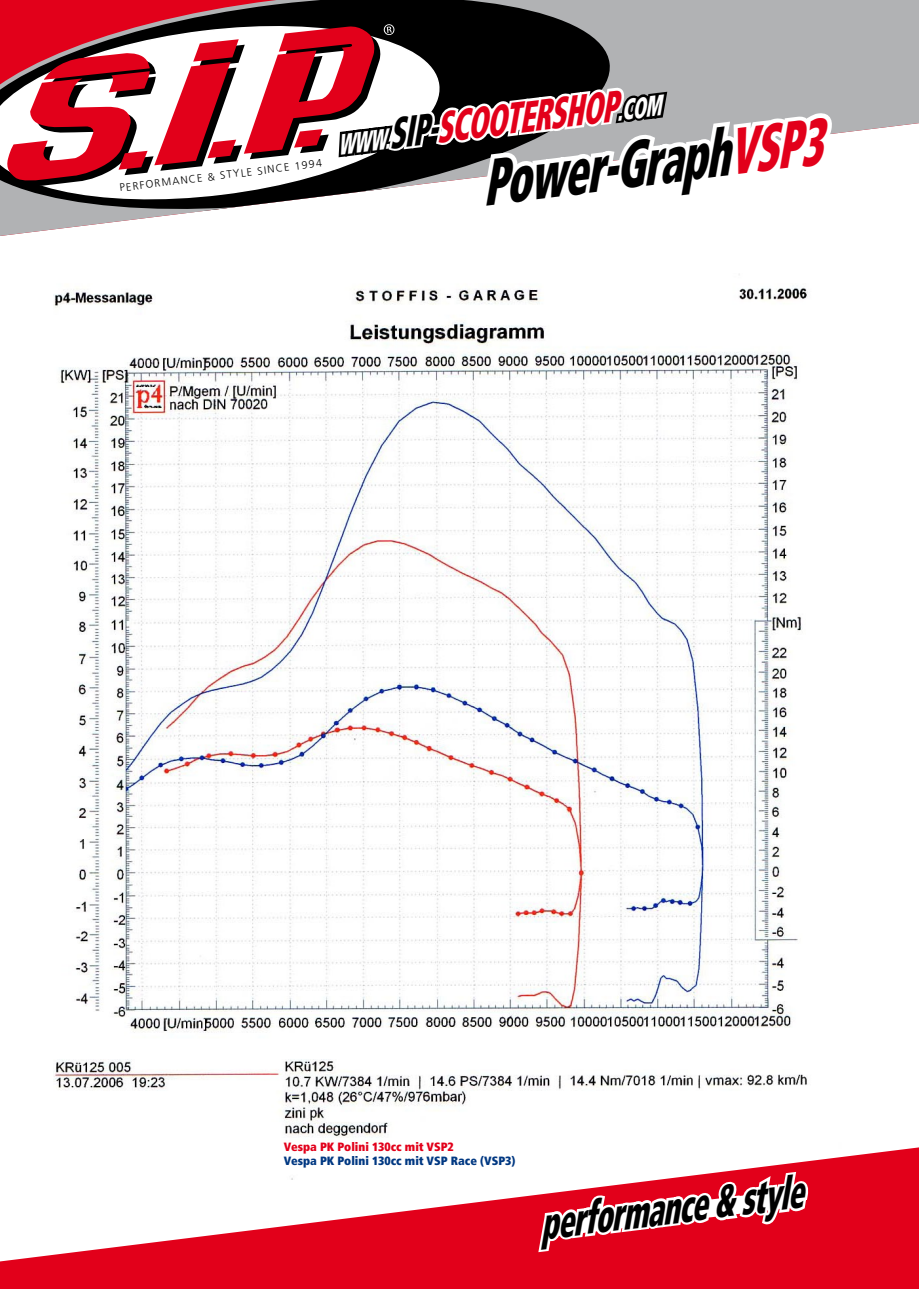
<style>
.page{position:relative;width:919px;height:1289px;background:#fff}
.page>*{position:absolute;margin:0;border:0;box-sizing:border-box;transform-origin:0 0}
.t1{font:italic 900 condensed 65.25px "Frutiger LT Std";color:#000;scale:.65 1}
.t2{font:italic 900 condensed 45px "Frutiger LT Std";color:#000;scale:.65 1}
.t3{font:italic 900 condensed 43.35px "Frutiger LT Std";color:#e2001a;scale:.65 1}
.t4{font:900 condensed 12px "Frutiger LT Std";color:#003882}
.t5{font:900 condensed 12px "Frutiger LT Std";color:#e2001a}
.t6{font:300 10.8px "Frutiger LT Std";color:#000}
.s1{font-size:28.95px;color:#fff}
.s2{color:#000}
.s3{color:#e2001a}
</style>
<div class="page">
<img style="left:54px;top:274px;width:754px;height:864px">
<svg style="left:0;top:0;width:918px;height:236px"></svg>
<svg style="left:0;top:0;width:618px;height:230px"></svg>
<svg style="left:0;top:14px;width:445px;height:197px;background:#6e1b25"></svg>
<svg style="left:0;top:1147px;width:918px;height:141px;fill:#e2001a"></svg>
<svg style="left:535px;top:1153px;width:277px;height:101px"></svg>
<svg style="left:5px;top:24px;width:833px;height:191px"></svg>
<p class="t6" style="left:119px;top:182px;width:205px;rotate:-7deg">PERFORMANCE &amp; STYLE SINCE 1994</p>
<h3 class="t3" style="left:333px;top:114px;width:502px;rotate:-7deg"><span class="s1">WWW.</span><span class="s2">SIP-</span>SCOOTERSHOP<span class="s1">.COM</span></h3>
<h1 class="t1" style="left:476px;top:143px;width:526px;rotate:-7deg">Power-Graph<span class="s3">VSP3</span></h1>
<p class="t5" style="left:284px;top:1138px;width:171px">Vespa PK Polini 130cc mit VSP2</p>
<p class="t4" style="left:284px;top:1153px;width:233px">Vespa PK Polini 130cc mit VSP Race (VSP3)</p>
<h2 class="t2" style="left:536px;top:1196px;width:408px;rotate:-7deg">performance &amp; style</h2>
</div>
